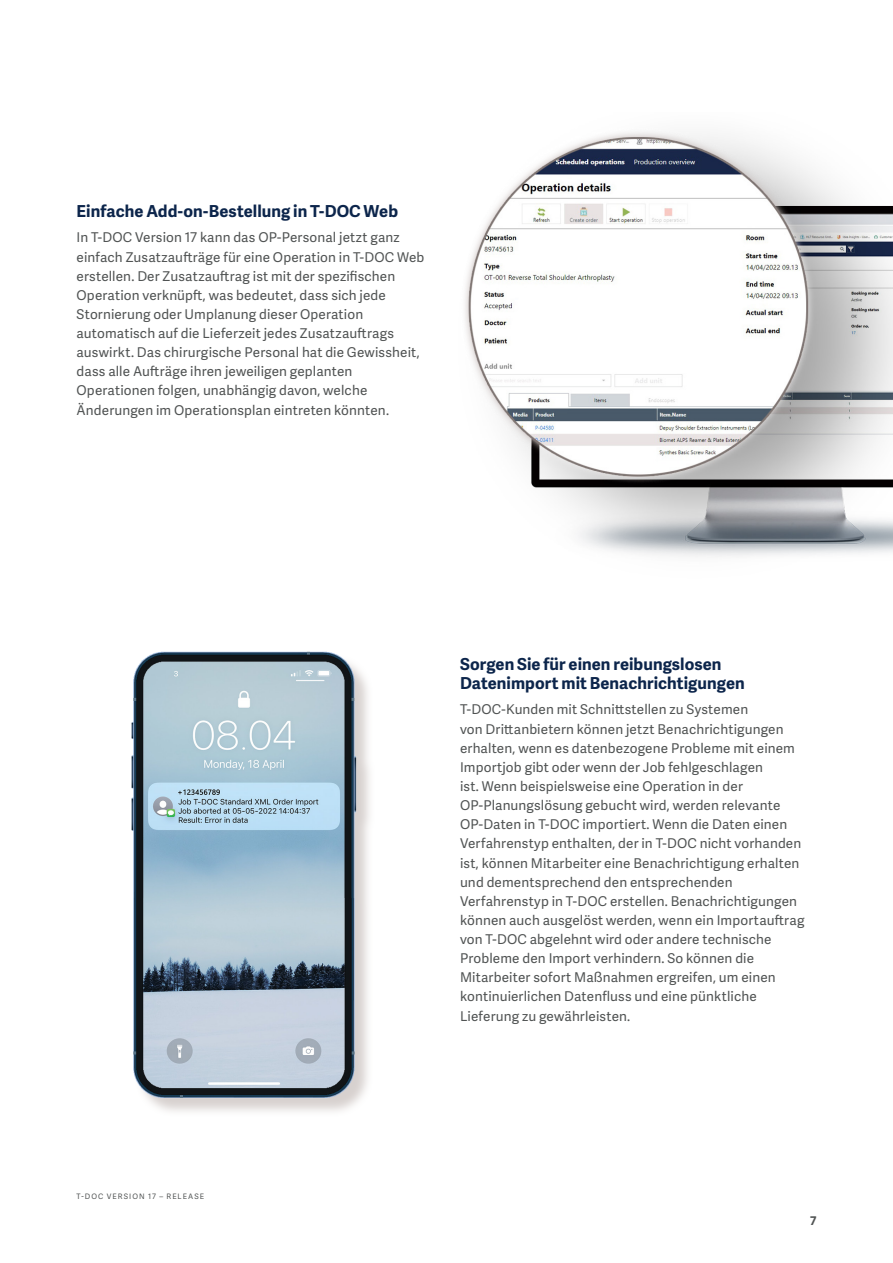
<style>
.page{position:relative;width:893px;height:1263px;background:#fff}
.page>*{position:absolute;margin:0;border:0;box-sizing:border-box;transform-origin:0 0}
.A4_USL_Body_copy_Ade{font:700 16.5px/19.2px "Adelle Sans";letter-spacing:.005em;color:#0c254b}
.A4_USL_Body_copy_Ade-2{font:13.5px/19.2px "Adelle Sans";letter-spacing:.01em;color:#505353}
.t1{font:700 12px "Adelle Sans";color:#505353}
.t2{font:7.5px "Adelle Sans";letter-spacing:.145em;color:#505353}
</style>
<div class="page">
<img style="left:465px;top:132px;width:428px;height:425px">
<img style="left:131px;top:651px;width:239px;height:461px">
<p class="A4_USL_Body_copy_Ade" style="left:77px;top:201px;width:323px">Einfache Add-on-Bestellung in T-DOC Web</p>
<p class="A4_USL_Body_copy_Ade-2" style="left:77px;top:228px;width:349px">I n T-DOC Version 17 kann das OP-Personal jetzt ganz einfach Zusatzaufträge für eine Operation in T-DOC Web erstellen. Der Zusatzauftrag ist mit der spezifischen Operation verknüpft, was bedeutet, dass sich jede Stornierung oder Umplanung dieser Operation automatisch auf die Lieferzeit jedes Zusatzauftrags auswirkt. Das chirurgische Personal hat die Gewissheit, dass alle Aufträge ihren jeweiligen geplanten Operationen folgen, unabhängig davon, welche Änderungen im Operationsplan eintreten könnten.</p>
<p class="t2" style="left:77px;top:1191px;width:129px">T-DOC VERSION 17 – RELEASE</p>
<p class="A4_USL_Body_copy_Ade" style="left:460px;top:654px;width:286px">Sorgen Sie für einen reibungslosen<br>Datenimport mit Benachrichtigungen</p>
<p class="A4_USL_Body_copy_Ade-2" style="left:460px;top:699px;width:346px">T-DOC-Kunden mit Schnittstellen zu Systemen<br>von Drittanbietern können jetzt Benachrichtigungen erhalten, wenn es datenbezogene Probleme mit einem<br>I mportjob gibt oder wenn der Job fehlgeschlagen<br>ist. Wenn beispielsweise eine Operation in der OP-Planungslösung gebucht wird, werden relevante OP-Daten in T-DOC importiert. Wenn die Daten einen Verfahrenstyp enthalten, der in T-DOC nicht vorhanden ist, können Mitarbeiter eine Benachrichtigung erhalten und dementsprechend den entsprechenden Verfahrenstyp in T-DOC erstellen. Benachrichtigungen können auch ausgelöst werden, wenn ein I mportauftrag von T-DOC abgelehnt wird oder andere technische Probleme den I mport verhindern. So können die Mitarbeiter sofort Maßnahmen ergreifen, um einen kontinuierlichen Datenfluss und eine pünktliche Lieferung zu gewährleisten.</p>
<p class="t1" style="left:810px;top:1211px;width:8px">7</p>
</div>
